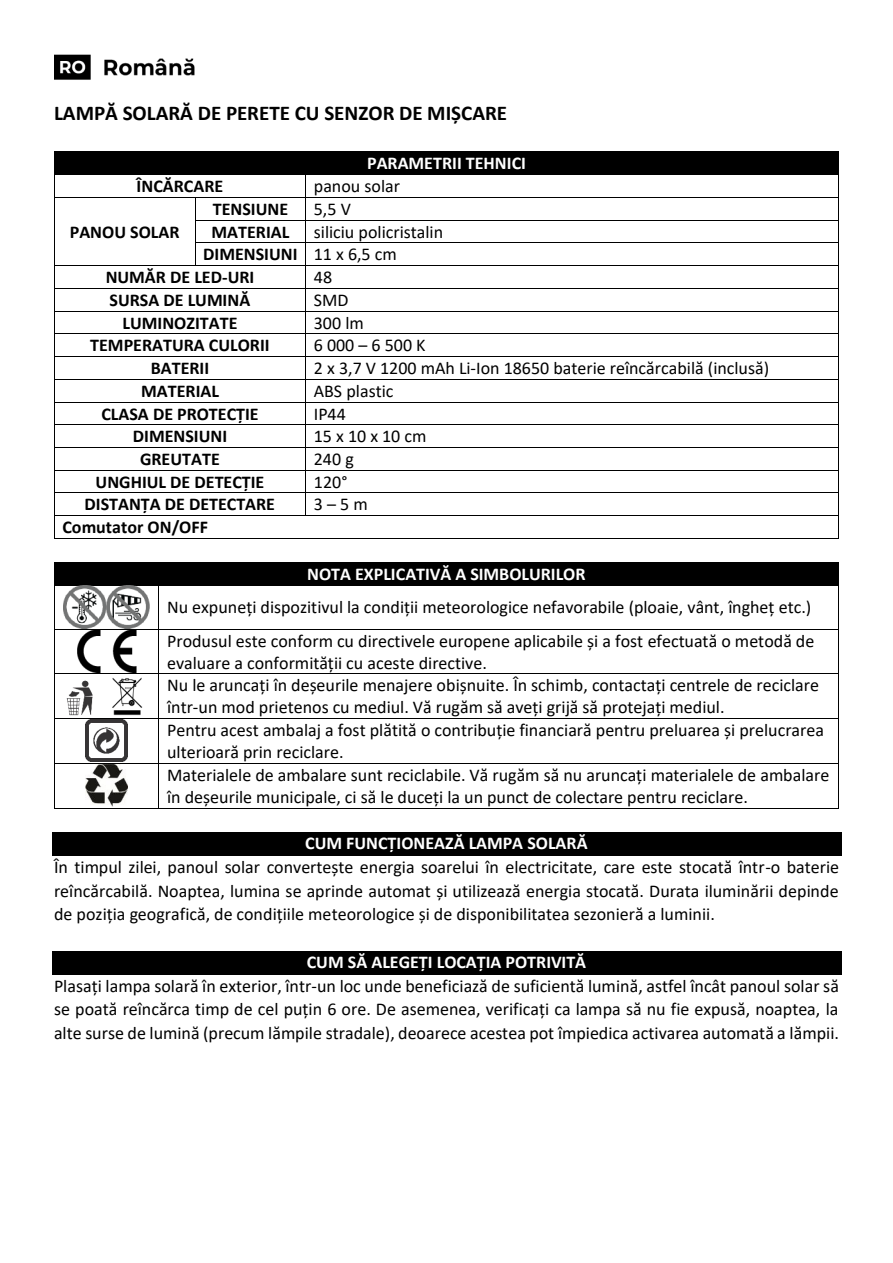
<style>
.page{position:relative;width:893px;height:1263px;background:#fff}
.page>*{position:absolute;margin:0;border:0;box-sizing:border-box;transform-origin:0 0}
.t1{font:700 21px "Calibri";color:#000}
.t2{font:18px/22.4px "Calibri";color:#000}
.t3{font:700 18px "Calibri";color:#000}
.t4{font:700 18px "Calibri";color:#fff}
.s1{font-weight:400}
</style>
<div class="page">
<img style="left:54px;top:54px;width:141px;height:26px">
<div style="left:62px;top:152px;width:769px;height:22px;background:#000"></div>
<hr style="left:55px;top:152px;width:783px;height:1px;background:#000">
<hr style="left:55px;top:174px;width:250px;height:1px;background:#000">
<hr style="left:306px;top:174px;width:532px;height:1px;background:#000">
<hr style="left:55px;top:197px;width:140px;height:1px;background:#000">
<hr style="left:196px;top:197px;width:109px;height:1px;background:#000">
<hr style="left:306px;top:197px;width:532px;height:1px;background:#000">
<hr style="left:196px;top:220px;width:109px;height:1px;background:#000">
<hr style="left:306px;top:220px;width:532px;height:1px;background:#000">
<hr style="left:196px;top:242px;width:109px;height:1px;background:#000">
<hr style="left:306px;top:242px;width:532px;height:1px;background:#000">
<hr style="left:55px;top:265px;width:140px;height:1px;background:#000">
<svg style="left:195px;top:197px;width:1px;height:69px"></svg>
<hr style="left:196px;top:265px;width:109px;height:1px;background:#000">
<hr style="left:306px;top:265px;width:532px;height:1px;background:#000">
<hr style="left:55px;top:288px;width:250px;height:1px;background:#000">
<hr style="left:306px;top:288px;width:532px;height:1px;background:#000">
<hr style="left:55px;top:311px;width:250px;height:1px;background:#000">
<hr style="left:306px;top:311px;width:532px;height:1px;background:#000">
<hr style="left:55px;top:333px;width:250px;height:1px;background:#000">
<hr style="left:306px;top:333px;width:532px;height:1px;background:#000">
<hr style="left:55px;top:356px;width:250px;height:1px;background:#000">
<hr style="left:306px;top:356px;width:532px;height:1px;background:#000">
<hr style="left:55px;top:379px;width:250px;height:1px;background:#000">
<hr style="left:306px;top:379px;width:532px;height:1px;background:#000">
<hr style="left:55px;top:402px;width:250px;height:1px;background:#000">
<hr style="left:306px;top:402px;width:532px;height:1px;background:#000">
<hr style="left:55px;top:424px;width:250px;height:1px;background:#000">
<hr style="left:306px;top:424px;width:532px;height:1px;background:#000">
<hr style="left:55px;top:447px;width:250px;height:1px;background:#000">
<hr style="left:306px;top:447px;width:532px;height:1px;background:#000">
<hr style="left:55px;top:470px;width:250px;height:1px;background:#000">
<hr style="left:306px;top:470px;width:532px;height:1px;background:#000">
<hr style="left:55px;top:493px;width:250px;height:1px;background:#000">
<hr style="left:306px;top:493px;width:532px;height:1px;background:#000">
<hr style="left:55px;top:515px;width:250px;height:1px;background:#000">
<svg style="left:305px;top:174px;width:1px;height:342px"></svg>
<hr style="left:306px;top:515px;width:532px;height:1px;background:#000">
<svg style="left:54px;top:152px;width:1px;height:387px"></svg>
<hr style="left:55px;top:538px;width:783px;height:1px;background:#000">
<svg style="left:838px;top:152px;width:1px;height:387px"></svg>
<div style="left:62px;top:563px;width:769px;height:22px;background:#000"></div>
<hr style="left:55px;top:562px;width:783px;height:1px;background:#000">
<svg style="left:54px;top:562px;width:1px;height:24px"></svg>
<hr style="left:55px;top:585px;width:104px;height:1px;background:#000">
<hr style="left:159px;top:585px;width:679px;height:1px;background:#000">
<svg style="left:838px;top:562px;width:1px;height:24px"></svg>
<hr style="left:54px;top:586px;width:1px;height:43px;background:#000">
<hr style="left:159px;top:586px;width:1px;height:43px;background:#000">
<hr style="left:838px;top:586px;width:1px;height:43px;background:#000">
<hr style="left:55px;top:629px;width:104px;height:1px;background:#000">
<hr style="left:159px;top:629px;width:679px;height:1px;background:#000">
<hr style="left:54px;top:629px;width:1px;height:44px;background:#000">
<hr style="left:159px;top:629px;width:1px;height:44px;background:#000">
<hr style="left:838px;top:629px;width:1px;height:44px;background:#000">
<hr style="left:55px;top:673px;width:104px;height:1px;background:#000">
<hr style="left:159px;top:673px;width:679px;height:1px;background:#000">
<hr style="left:54px;top:674px;width:1px;height:44px;background:#000">
<hr style="left:159px;top:674px;width:1px;height:44px;background:#000">
<hr style="left:838px;top:674px;width:1px;height:44px;background:#000">
<hr style="left:55px;top:718px;width:104px;height:1px;background:#000">
<hr style="left:159px;top:718px;width:679px;height:1px;background:#000">
<hr style="left:54px;top:719px;width:1px;height:44px;background:#000">
<hr style="left:159px;top:719px;width:1px;height:44px;background:#000">
<hr style="left:838px;top:719px;width:1px;height:44px;background:#000">
<hr style="left:55px;top:763px;width:104px;height:1px;background:#000">
<hr style="left:159px;top:763px;width:679px;height:1px;background:#000">
<hr style="left:54px;top:763px;width:1px;height:45px;background:#000">
<hr style="left:55px;top:808px;width:104px;height:1px;background:#000">
<hr style="left:159px;top:763px;width:1px;height:45px;background:#000">
<hr style="left:159px;top:808px;width:679px;height:1px;background:#000">
<hr style="left:838px;top:763px;width:1px;height:45px;background:#000">
<div style="left:52px;top:832px;width:789px;height:24px;background:#000"></div>
<div style="left:52px;top:951px;width:789px;height:23px;background:#000"></div>
<img style="left:64px;top:586px;width:86px;height:42px">
<img style="left:77px;top:630px;width:59px;height:43px">
<img style="left:66px;top:680px;width:27px;height:36px">
<img style="left:112px;top:677px;width:31px;height:39px">
<img style="left:85px;top:719px;width:43px;height:43px">
<img style="left:85px;top:764px;width:43px;height:42px">
<p class="t1" style="left:54px;top:105px;width:455px">LAMPĂ SOLARĂ DE PERETE CU SENZOR DE MIȘCARE</p>
<p class="t4" style="left:367px;top:156px;width:160px">PARAMETRII TEHNICI</p>
<p class="t3" style="left:137px;top:179px;width:88px">ÎNCĂRCARE</p>
<p class="t2" style="left:314px;top:177px;width:88px">panou solar</p>
<p class="t3" style="left:70px;top:224px;width:111px">PANOU SOLAR</p>
<p class="t3" style="left:213px;top:201px;width:77px">TENSIUNE</p>
<p class="t2" style="left:314px;top:199px;width:39px">5,5 V</p>
<p class="t3" style="left:212px;top:224px;width:79px">MATERIAL</p>
<p class="t2" style="left:314px;top:222px;width:131px">siliciu policristalin</p>
<p class="t3" style="left:203px;top:247px;width:195px">DIMENSIUNI <span class="s1">11 x 6,5 cm</span></p>
<p class="t3" style="left:106px;top:270px;width:150px">NUMĂR DE LED-URI</p>
<p class="t2" style="left:314px;top:267px;width:20px">48</p>
<p class="t3" style="left:110px;top:292px;width:142px">SURSA DE LUMINĂ</p>
<p class="t2" style="left:314px;top:290px;width:36px">SMD</p>
<p class="t3" style="left:123px;top:315px;width:116px">LUMINOZITATE</p>
<p class="t2" style="left:314px;top:313px;width:52px">300 lm</p>
<p class="t3" style="left:90px;top:338px;width:181px">TEMPERATURA CULORII</p>
<p class="t2" style="left:314px;top:336px;width:113px">6 000 – 6 500 K</p>
<p class="t3" style="left:151px;top:361px;width:60px">BATERII</p>
<p class="t2" style="left:314px;top:358px;width:457px">2 x 3,7 V 1200 mAh Li-Ion 18650 baterie reîncărcabilă (inclusă)</p>
<p class="t3" style="left:141px;top:383px;width:79px">MATERIAL</p>
<p class="t2" style="left:314px;top:381px;width:81px">ABS plastic</p>
<p class="t3" style="left:101px;top:406px;width:159px">CLASA DE PROTECȚIE</p>
<p class="t2" style="left:314px;top:404px;width:34px">IP44</p>
<p class="t3" style="left:133px;top:429px;width:96px">DIMENSIUNI</p>
<p class="t2" style="left:314px;top:426px;width:114px">15 x 10 x 10 cm</p>
<p class="t3" style="left:140px;top:452px;width:81px">GREUTATE</p>
<p class="t2" style="left:314px;top:449px;width:42px">240 g</p>
<p class="t3" style="left:96px;top:474px;width:170px">UNGHIUL DE DETECȚIE</p>
<p class="t2" style="left:314px;top:472px;width:35px">120°</p>
<p class="t3" style="left:85px;top:497px;width:192px">DISTANȚA DE DETECTARE</p>
<p class="t2" style="left:314px;top:495px;width:55px">3 –5 m</p>
<p class="t3" style="left:62px;top:520px;width:147px">Comutator ON/OFF</p>
<p class="t4" style="left:307px;top:567px;width:280px">NOTA EXPLICATIVĂ A SIMBOLURILOR</p>
<p class="t2" style="left:167px;top:592px;width:649px;line-height:33.2px">Nu expuneți dispozitivul la condiții meteorologice nefavorabile (ploaie, vânt, îngheț etc.)<br>Produsul este conform cu directivele europene aplicabile și a fost efectuată o metodă de</p>
<p class="t2" style="left:167px;top:653px;width:664px">evaluare a conformității cu aceste directive.<br>Nu le aruncați în deșeurile menajere obișnuite. În schimb, contactați centrele de reciclare într-un mod prietenos cu mediul. Vă rugăm să aveți grijă să protejați mediul.<br>Pentru acest ambalaj a fost plătită o contribuție financiară pentru preluarea și prelucrarea ulterioară prin reciclare.<br>Materialele de ambalare sunt reciclabile. Vă rugăm să nu aruncați materialele de ambalare în deșeurile municipale, ci să le duceți la un punct de colectare pentru reciclare.</p>
<p class="t4" style="left:305px;top:835px;width:284px">CUM FUNCȚIONEAZĂ LAMPA SOLARĂ</p>
<p class="t2" style="left:54px;top:856px;width:787px;line-height:23.7px;text-align:justify">În timpul zilei, panoul solar convertește energia soarelui în electricitate, care este stocată într-o baterie reîncărcabilă. Noaptea, lumina se aprinde automat și utilizează energia stocată. Durata iluminării depinde de poziția geografică, de condițiile meteorologice și de disponibilitatea sezonieră a luminii.</p>
<p class="t4" style="left:307px;top:954px;width:281px">CUM SĂ ALEGEȚI LOCAȚIA POTRIVITĂ</p>
<p class="t2" style="left:54px;top:975px;width:787px;line-height:23.7px;text-align:justify">Plasați lampa solară în exterior, într-un loc unde beneficiază de suficientă lumină, astfel încât panoul solar să se poată reîncărca timp de cel puțin 6 ore. De asemenea, verificați ca lampa să nu fie expusă, noaptea, la alte surse de lumină (precum lămpile stradale), deoarece acestea pot împiedica activarea automată a lămpii.</p>
</div>
